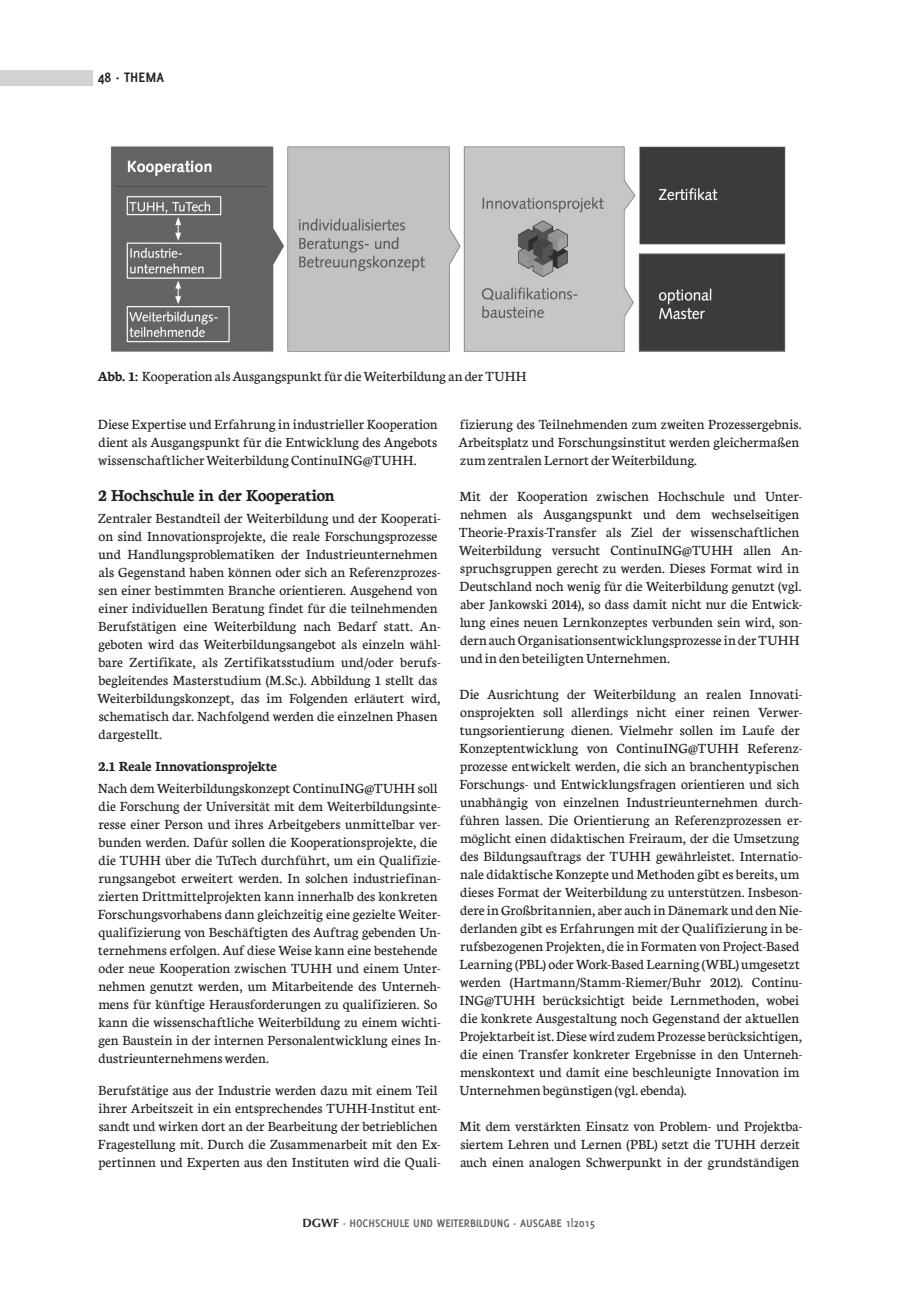
<style>
.page{position:relative;width:919px;height:1289px;background:#fff}
.page>*{position:absolute;margin:0;border:0;box-sizing:border-box;transform-origin:0 0}
.t1{font:700 18px "Neuton";color:#231f20}
.t2{font:15px/18px "Neuton";letter-spacing:.01em;color:#231f20}
.t3{font:700 15px "Neuton";color:#231f20}
.t4{font:700 15px "Delicious";color:#231f20}
.t5{font:700 12px "Delicious";color:#636366}
.s1{font-weight:700}
.s2{font-family:"Optima LT Std";color:#231f20}
</style>
<div class="page">
<div style="left:0;top:70px;width:92px;height:16px;background:#d1d2d4"></div>
<img style="left:111px;top:146px;width:675px;height:206px">
<p class="t4" style="left:98px;top:68px;width:67px">48 · TH EMA</p>
<p class="t2" style="left:98px;top:366px;width:430px"><span class="s1">Abb. 1:</span> Kooperation als Ausgangspunkt für die Weiterbildung an der TUHH</p>
<p class="t2" style="left:98px;top:414px;width:341px;text-align:justify">Diese Expertise und Erfahrung in industrieller Kooperation dient als Ausgangspunkt für die Entwicklung des Angebots wissenschaftlicher Weiterbildung ContinuING@TUHH.</p>
<p class="t1" style="left:98px;top:483px;width:238px">2 Hochschule in der Kooperation</p>
<p class="t2" style="left:98px;top:508px;width:345px">Zentraler Bestandteil der Weiterbildung und der Kooperati&shy;on sind Innovationsprojekte, die reale Forschungsprozesse und Handlungsproblematiken der Industrieunternehmen als Gegenstand haben können oder sich an Referenzprozes&shy;sen einer bestimmten Branche orientieren. Ausgehend von einer individuellen Beratung findet für die teilnehmenden Berufstätigen eine Weiterbildung nach Bedarf statt. An&shy;geboten wird das Weiterbildungsangebot als einzeln wähl&shy;bare Zertifikate, als Zertifikatsstudium und/oder berufs&shy;begleitendes Masterstudium (M.Sc.). Abbildung 1 stellt das Weiterbildungskonzept, das im Folgenden erläutert wird, schematisch dar. Nachfolgend werden die einzelnen Phasen dargestellt.</p>
<p class="t3" style="left:98px;top:756px;width:180px">2.1 Reale Innovationsprojekte</p>
<p class="t2" style="left:98px;top:778px;width:344px">Nach dem Weiterbildungskonzept ContinuING@TUHH soll die Forschung der Universität mit dem Weiterbildungsinte&shy;resse einer Person und ihres Arbeitgebers unmittelbar ver&shy;bunden werden. Dafür sollen die Kooperationsprojekte, die die TUHH über die TuTech durchführt, um ein Qualifizie&shy;rungsangebot erweitert werden. In solchen industriefinan&shy;zierten Drittmittelprojekten kann innerhalb des konkreten Forschungsvorhabens dann gleichzeitig eine gezielte Weiter&shy;qualifizierung von Beschäftigten des Auftrag gebenden Un&shy;ternehmens erfolgen. Auf diese Weise kann eine bestehende oder neue Kooperation zwischen TUHH und einem Unter&shy;nehmen genutzt werden, um Mitarbeitende des Unterneh&shy;mens für künftige Herausforderungen zu qualifizieren. So kann die wissenschaftliche Weiterbildung zu einem wichti&shy;gen Baustein in der internen Personalentwicklung eines In&shy;dustrieunternehmens werden.</p>
<p class="t2" style="left:98px;top:1080px;width:344px">Berufstätige aus der Industrie werden dazu mit einem Teil ihrer Arbeitszeit in ein entsprechendes TUHH-Institut ent&shy;sandt und wirken dort an der Bearbeitung der betrieblichen Fragestellung mit. Durch die Zusammenarbeit mit den Ex&shy;pertinnen und Experten aus den Instituten wird die Quali-</p>
<p class="t2" style="left:459px;top:414px;width:344px">fizierung des Teilnehmenden zum zweiten Prozessergebnis.<br>Arbeitsplatz und Forschungsinstitut werden gleichermaßen zum zentralen Lernort der Weiterbildung.</p>
<p class="t2" style="left:459px;top:486px;width:345px">Mit der Kooperation zwischen Hochschule und Unter&shy;nehmen als Ausgangspunkt und dem wechselseitigen Theorie-Praxis-Transfer als Ziel der wissenschaftlichen Weiterbildung versucht ContinuING@TUHH allen An&shy;spruchsgruppen gerecht zu werden. Dieses Format wird in Deutschland noch wenig für die Weiterbildung genutzt (vgl. aber Jankowski 2014), so dass damit nicht nur die Entwick&shy;lung eines neuen Lernkonzeptes verbunden sein wird, son&shy;dern auch Organisationsentwicklungsprozesse in der TUHH und in den beteiligten Unternehmen.</p>
<p class="t2" style="left:459px;top:684px;width:344px">Die Ausrichtung der Weiterbildung an realen Innovati&shy;onsprojekten soll allerdings nicht einer reinen Verwer&shy;tungsorientierung dienen. Vielmehr sollen im Laufe der Konzeptentwicklung von ContinuING@TUHH Referenz&shy;prozesse entwickelt werden, die sich an branchentypischen Forschungs- und Entwicklungsfragen orientieren und sich unabhängig von einzelnen Industrieunternehmen durch&shy;führen lassen. Die Orientierung an Referenzprozessen er&shy;möglicht einen didaktischen Freiraum, der die Umsetzung des Bildungsauftrags der TUHH gewährleistet. Internatio&shy;nale didaktische Konzepte und Methoden gibt es bereits, um dieses Format der Weiterbildung zu unterstützen. Insbeson&shy;dere in Großbritannien, aber auch in Dänemark und den Nie&shy;derlanden gibt es Erfahrungen mit der Qualifizierung in be&shy;rufsbezogenen Projekten, die in Formaten von Project-Based Learning (PBL) oder Work-Based Learning (WBL) umgesetzt werden (Hartmann/Stamm-Riemer/Buhr 2012). Continu-ING@TUHH berücksichtigt beide Lernmethoden, wobei die konkrete Ausgestaltung noch Gegenstand der aktuellen Projektarbeit ist. Diese wird zudem Prozesse berücksichtigen, die einen Transfer konkreter Ergebnisse in den Unterneh&shy;menskontext und damit eine beschleunigte Innovation im Unternehmen begünstigen (vgl. ebenda).</p>
<p class="t2" style="left:459px;top:1116px;width:344px">Mit dem verstärkten Einsatz von Problem- und Projektba&shy;siertem Lehren und Lernen (PBL) setzt die TUHH derzeit auch einen analogen Schwerpunkt in der grundständigen</p>
<p class="t5" style="left:302px;top:1216px;width:294px"><span class="s2">DGWF</span> · HOCHSCHULE UND WEITERBILDUNG · AUSGABE 1|2015</p>
</div>
